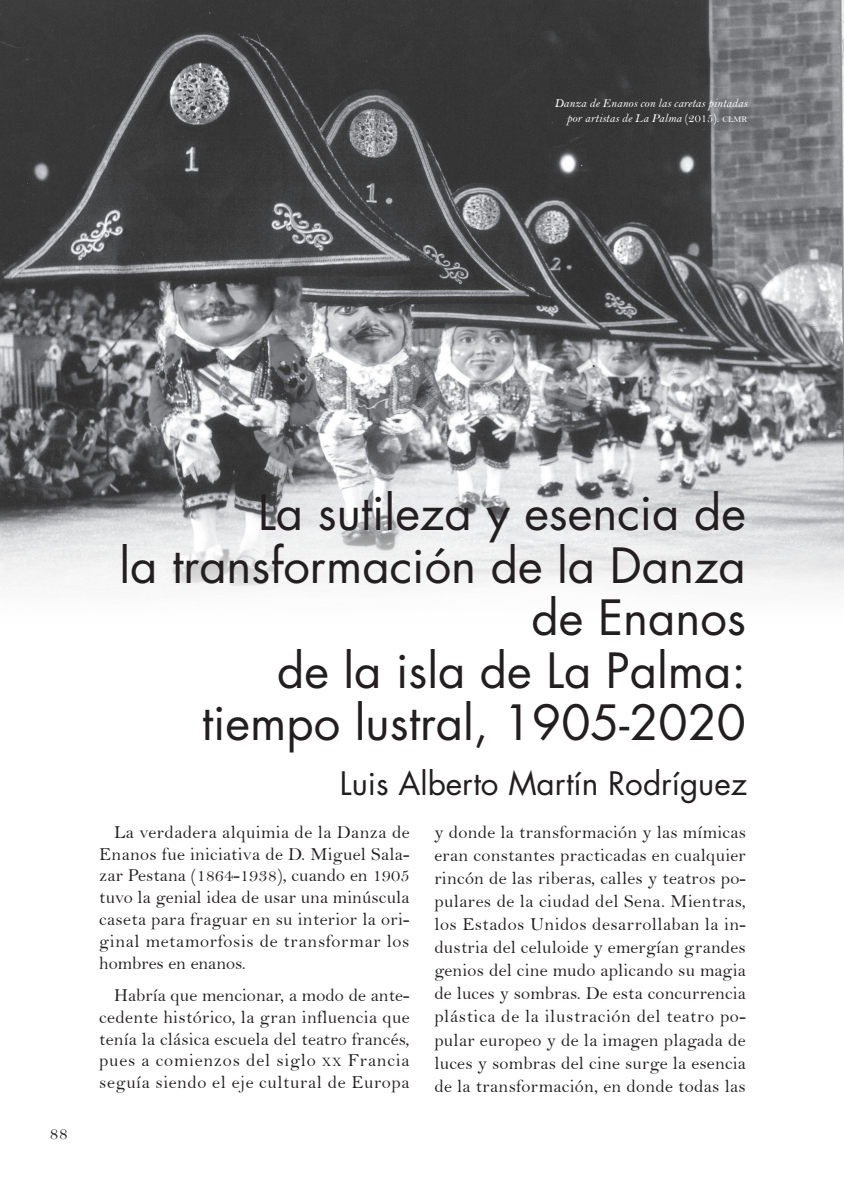
<style>
.page{position:relative;width:844px;height:1191px;background:#fff}
.page>*{position:absolute;margin:0;border:0;box-sizing:border-box;transform-origin:0 0}
.t1{font:47.25px/52.5px "Futura Std";color:#231f20;text-align:right}
.t2{font:31.5px "Futura Std";color:#231f20}
.GENERAL_10_5_12_6{font:18.38px/23.1px "Bell";letter-spacing:.03em;color:#231f20;text-align:justify}
.t3{font:12.25px/14.7px "Bell MT Italic";color:#fff;text-align:right}
.s1{font-family:"Bell"}
.s2{font-family:"Bell";font-size:8.58px}
.s3{font-size:12.78px}
</style>
<div class="page">
<img style="left:0;top:0;width:843px;height:590px">
<p class="t3" style="left:554px;top:96px;width:194px">Danza de Enanos con las caretas pintadas por artistas de La Palma <span class="s1">(2015).</span> <span class="s2">CLMR</span></p>
<p class="GENERAL_10_5_12_6" style="left:50px;top:1121px;width:20px">88</p>
<p class="t1" style="left:119px;top:487px;width:627px">La sutileza y esencia de<br>la transformación de la Danza de Enanos<br>de la isla de La Palma:</p>
<p class="t1" style="left:202px;top:697px;width:545px">tiempo lustral, 1905-2020</p>
<p class="t2" style="left:340px;top:763px;width:408px">Luis Alberto Martín Rodríguez</p>
<p class="GENERAL_10_5_12_6" style="left:99px;top:821px;width:312px;line-height:21.9px;text-indent:15px">La verdadera alquimia de la Danza de Enanos fue iniciativa de D. Miguel Sala&shy;zar Pestana (1864-1938), cuando en 1905 tuvo la genial idea de usar una minúscula caseta para fraguar en su interior la ori&shy;ginal metamorfosis de transformar los hombres en enanos.</p>
<p class="GENERAL_10_5_12_6" style="left:99px;top:984px;width:312px;line-height:21.9px;text-indent:15px">Habría que mencionar, a modo de ante&shy;cedente histórico, la gran influencia que tenía la clásica escuela del teatro francés, pues a comienzos del siglo <span class="s3">XX</span> Francia seguía siendo el eje cultural de Europa</p>
<p class="GENERAL_10_5_12_6" style="left:434px;top:820px;width:313px">y donde la transformación y las mímicas eran constantes practicadas en cualquier rincón de las riberas, calles y teatros po&shy;pulares de la ciudad del Sena. Mientras, los Estados Unidos desarrollaban la in&shy;dustria del celuloide y emergían grandes genios del cine mudo aplicando su magia de luces y sombras. De esta concurrencia plástica de la ilustración del teatro po&shy;pular europeo y de la imagen plagada de luces y sombras del cine surge la esencia de la transformación, en donde todas las</p>
</div>
